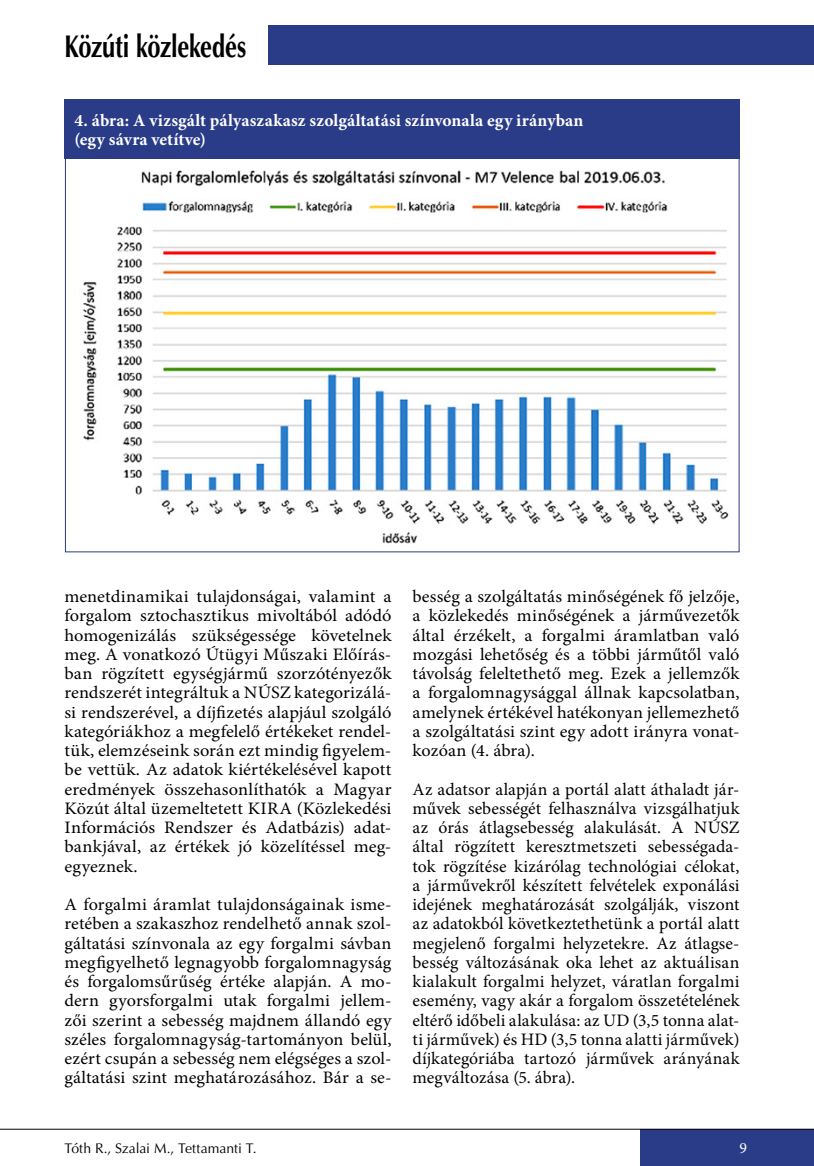
<style>
.page{position:relative;width:814px;height:1166px;background:#fff}
.page>*{position:absolute;margin:0;border:0;box-sizing:border-box;transform-origin:0 0}
.t1{font:700 31.5px "Optima CE";letter-spacing:-.01em;color:#000;scale:.75 1}
.t2{font:17.5px/19.2px "Minion Pro";letter-spacing:.005em;color:#000;text-align:justify;scale:1.04 1}
.t3{font:17.5px/19.2px "Minion Pro";letter-spacing:.005em;color:#000;text-align:justify}
.t4{font:17.5px/19.2px "Minion Pro";letter-spacing:.005em;color:#000;text-align:justify;scale:1.05 1}
.t5{font:700 17.5px/19.2px "Minion Pro";letter-spacing:.005em;color:#fff}
.t6{font:15.75px "Minion Pro";color:#fff}
.t7{font:14px "Optima CE";letter-spacing:-.005em;color:#000}
</style>
<div class="page">
<div style="left:268px;top:25px;width:546px;height:39px;background:#2a3c88"></div>
<div style="left:640px;top:1129px;width:174px;height:37px;background:#2a3c88"></div>
<hr style="left:0;top:1129px;width:814px;height:1px;background:#000">
<img style="left:83px;top:170px;width:646px;height:374px">
<div style="left:64px;top:99px;width:675px;height:60px;background:#2a3c88"></div>
<h1 class="t1" style="left:64px;top:26px;width:244px">Közúti közlekedés</h1>
<p class="t5" style="left:74px;top:110px;width:510px">4. ábra: A vizsgált pályaszakasz szolgáltatási színvonala egy irányban (egy sávra vetítve)</p>
<p class="t4" style="left:64px;top:587px;width:313px">menetdinamikai tulajdonságai, valamint a forgalom sztochasztikus mivoltából adódó homogenizálás szükségessége követelnek meg. A vonatkozó Útügyi Műszaki Előírás&shy;ban rögzített egységjármű szorzótényezők rendszerét integráltuk a NÚSZ kategorizálá&shy;si rendszerével, a díjfizetés alapjául szolgáló kategóriákhoz a megfelelő értékeket rendel&shy;tük, elemzéseink során ezt mindig figyelem&shy;be vettük. Az adatok kiértékelésével kapott eredmények összehasonlíthatók a Magyar Közút által üzemeltetett KIRA (Közlekedési Információs Rendszer és Adatbázis) adat&shy;bankjával, az értékek jó közelítéssel meg&shy;egyeznek.</p>
<p class="t2" style="left:64px;top:895px;width:316px">A forgalmi áramlat tulajdonságainak isme&shy;retében a szakaszhoz rendelhető annak szol&shy;gáltatási színvonala az egy forgalmi sávban megfigyelhető legnagyobb forgalomnagyság és forgalomsűrűség értéke alapján. A mo&shy;dern gyorsforgalmi utak forgalmi jellem&shy;zői szerint a sebesség majdnem állandó egy széles forgalomnagyság-tartományon belül, ezért csupán a sebesség nem elégséges a szol&shy;gáltatási szint meghatározásához. Bár a se-</p>
<p class="t2" style="left:412px;top:587px;width:316px">besség a szolgáltatás minőségének fő jelzője, a közlekedés minőségének a járművezetők által érzékelt, a forgalmi áramlatban való mozgási lehetőség és a többi járműtől való távolság feleltethető meg. Ezek a jellemzők a forgalomnagysággal állnak kapcsolatban, amelynek értékével hatékonyan jellemezhető a szolgáltatási szint egy adott irányra vonat&shy;kozóan (4. ábra).</p>
<p class="t3" style="left:412px;top:779px;width:328px">Az adatsor alapján a portál alatt áthaladt jár&shy;művek sebességét felhasználva vizsgálhatjuk az órás átlagsebesség alakulását. A NÚSZ által rögzített keresztmetszeti sebességada&shy;tok rögzítése kizárólag technológiai célokat, a járművekről készített felvételek exponálási idejének meghatározását szolgálják, viszont az adatokból következtethetünk a portál alatt megjelenő forgalmi helyzetekre. Az átlagse&shy;besség változásának oka lehet az aktuálisan kialakult forgalmi helyzet, váratlan forgalmi esemény, vagy akár a forgalom összetételének eltérő időbeli alakulása: az UD (3,5 tonna alat&shy;ti járművek) és HD (3,5 tonna alatti járművek) díjkategóriába tartozó járművek arányának megváltozása (5. ábra).</p>
<p class="t7" style="left:64px;top:1139px;width:193px">Tóth R., Szalai M., Tettamanti T.</p>
<p class="t6" style="left:739px;top:1137px;width:9px">9</p>
</div>
